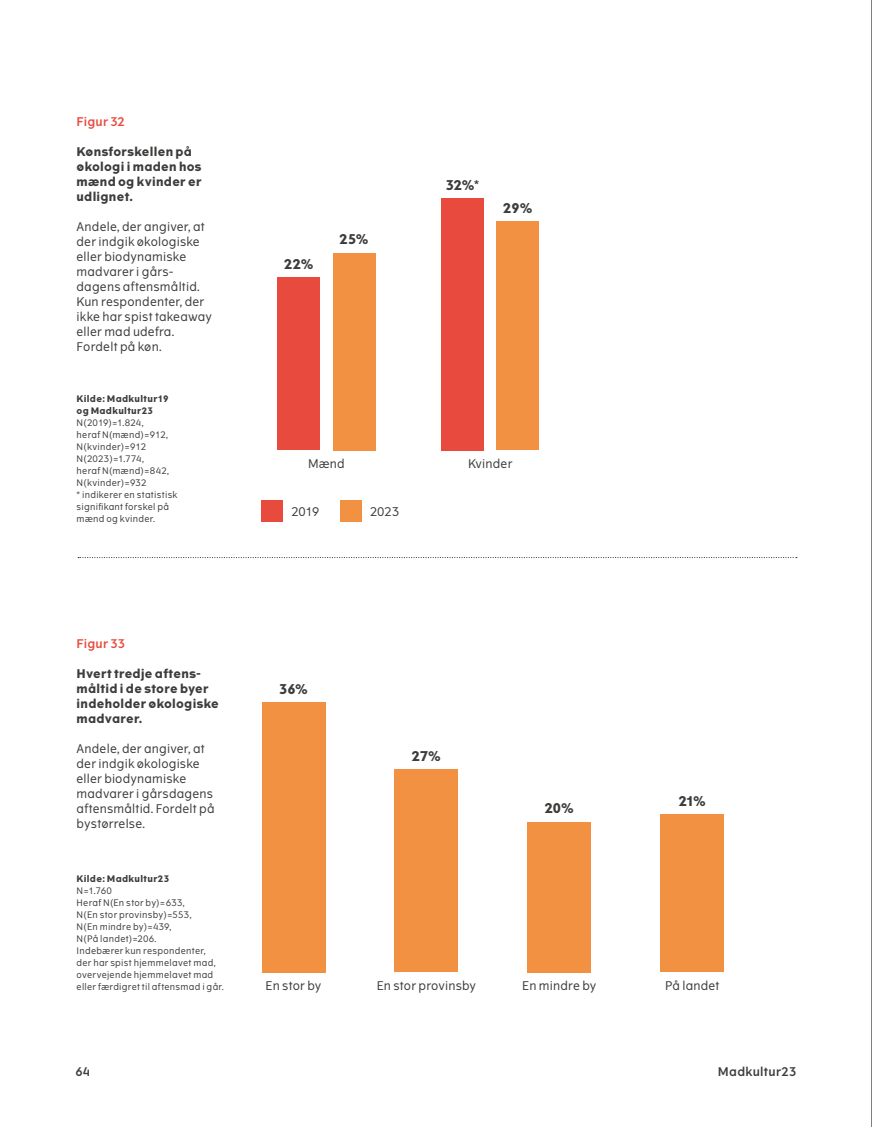
<style>
.page{position:relative;width:872px;height:1127px;background:#fff}
.page>*{position:absolute;margin:0;border:0;box-sizing:border-box;transform-origin:0 0}
.t1{font:700 13.5px "The Wave";color:#3c3c3b}
.t2{font:12px/15px "The Wave";letter-spacing:.015em;color:#3c3c3b}
.t3{font:700 12px/15px "The Wave";letter-spacing:.025em;color:#3c3c3b}
.t4{font:12px "The Wave D Bd";letter-spacing:.015em;color:#e94a3e}
.t5{font:12px "The Wave D Bd";letter-spacing:.025em;color:#3c3c3b}
.t6{font:9px/12px "The Wave";letter-spacing:.03em;color:#3c3c3b}
.t7{font:700 9px/12px "The Wave";letter-spacing:.04em;color:#3c3c3b}
</style>
<div class="page">
<svg style="left:78px;top:557px;width:719px;height:1px"></svg>
<div style="left:261px;top:501px;width:22px;height:21px;background:#e94a3e"></div>
<div style="left:340px;top:501px;width:21px;height:21px;background:#f39143"></div>
<div style="left:496px;top:222px;width:43px;height:228px;background:#f39143"></div>
<div style="left:441px;top:198px;width:43px;height:252px;background:#e94a3e"></div>
<div style="left:277px;top:277px;width:43px;height:173px;background:#e94a3e"></div>
<div style="left:333px;top:253px;width:42px;height:197px;background:#f39143"></div>
<div style="left:394px;top:769px;width:64px;height:203px;background:#f39143"></div>
<div style="left:527px;top:822px;width:64px;height:150px;background:#f39143"></div>
<div style="left:660px;top:814px;width:64px;height:158px;background:#f39143"></div>
<div style="left:261px;top:702px;width:64px;height:270px;background:#f39143"></div>
<hr style="left:871px;top:0;width:1px;height:1127px;background:#000">
<h2 class="t4" style="left:77px;top:114px;width:50px">Figur 32</h2>
<h2 class="t3" style="left:77px;top:144px;width:126px">Kønsforskellen på økologi i maden hos mænd og kvinder er udlignet.</h2>
<h2 class="t2" style="left:77px;top:219px;width:137px">Andele, der angiver, at der indgik økologiske eller biodynamiske madvarer i gårs&shy;dagens aftensmåltid.<br>Kun respondenter, der ikke har spist takeaway eller mad udefra.<br>Fordelt på køn.</h2>
<p class="t7" style="left:77px;top:393px;width:93px">Kilde: Madkultur19 og Madkultur23</p>
<p class="t6" style="left:77px;top:417px;width:102px">N(2019)=1.824,<br>heraf N(mænd)=912,<br>N(kvinder)=912<br>N(2023)=1.774,<br>heraf N(mænd)=842,<br>N(kvinder)=932<br>* indikerer en statistisk signifikant forskel på mænd og kvinder.</p>
<h1 class="t1" style="left:284px;top:255px;width:31px">22%</h1>
<h1 class="t1" style="left:339px;top:231px;width:31px">25%</h1>
<h1 class="t1" style="left:446px;top:176px;width:35px">32%*</h1>
<h1 class="t1" style="left:503px;top:200px;width:31px">29%</h1>
<h2 class="t2" style="left:308px;top:456px;width:38px">Mænd</h2>
<h2 class="t2" style="left:291px;top:504px;width:30px">2019</h2>
<h2 class="t2" style="left:370px;top:504px;width:31px">2023</h2>
<h2 class="t2" style="left:468px;top:456px;width:46px">Kvinder</h2>
<h2 class="t4" style="left:77px;top:636px;width:50px">Figur 33</h2>
<h2 class="t3" style="left:77px;top:666px;width:144px">Hvert tredje aftens&shy;måltid i de store byer indeholder økologiske madvarer.</h2>
<h2 class="t2" style="left:77px;top:741px;width:140px">Andele, der angiver, at der indgik økologiske eller biodynamiske madvarer i gårsdagens aftensmåltid. Fordelt på bystørrelse.</h2>
<p class="t7" style="left:77px;top:873px;width:94px">Kilde: Madkultur23</p>
<p class="t6" style="left:77px;top:885px;width:149px">N=1.760<br>Heraf N(En stor by)=633,<br>N(En stor provinsby)=553,<br>N(En mindre by)=439,<br>N(På landet)=206.<br>Indebærer kun respondenter,<br>der har spist hjemmelavet mad, overvejende hjemmelavet mad eller færdigret til aftensmad i går.</p>
<h1 class="t1" style="left:279px;top:680px;width:30px">36%</h1>
<h2 class="t2" style="left:266px;top:978px;width:57px">En stor by</h2>
<h1 class="t1" style="left:412px;top:747px;width:31px">27%</h1>
<h1 class="t1" style="left:544px;top:800px;width:31px">20%</h1>
<h2 class="t2" style="left:377px;top:978px;width:101px">En stor provinsby</h2>
<h2 class="t2" style="left:522px;top:978px;width:76px">En mindre by</h2>
<h1 class="t1" style="left:678px;top:792px;width:29px">21%</h1>
<h2 class="t2" style="left:665px;top:978px;width:56px">På landet</h2>
<h2 class="t5" style="left:75px;top:1064px;width:16px">64</h2>
<h2 class="t5" style="left:718px;top:1064px;width:80px">Madkultur23</h2>
</div>
